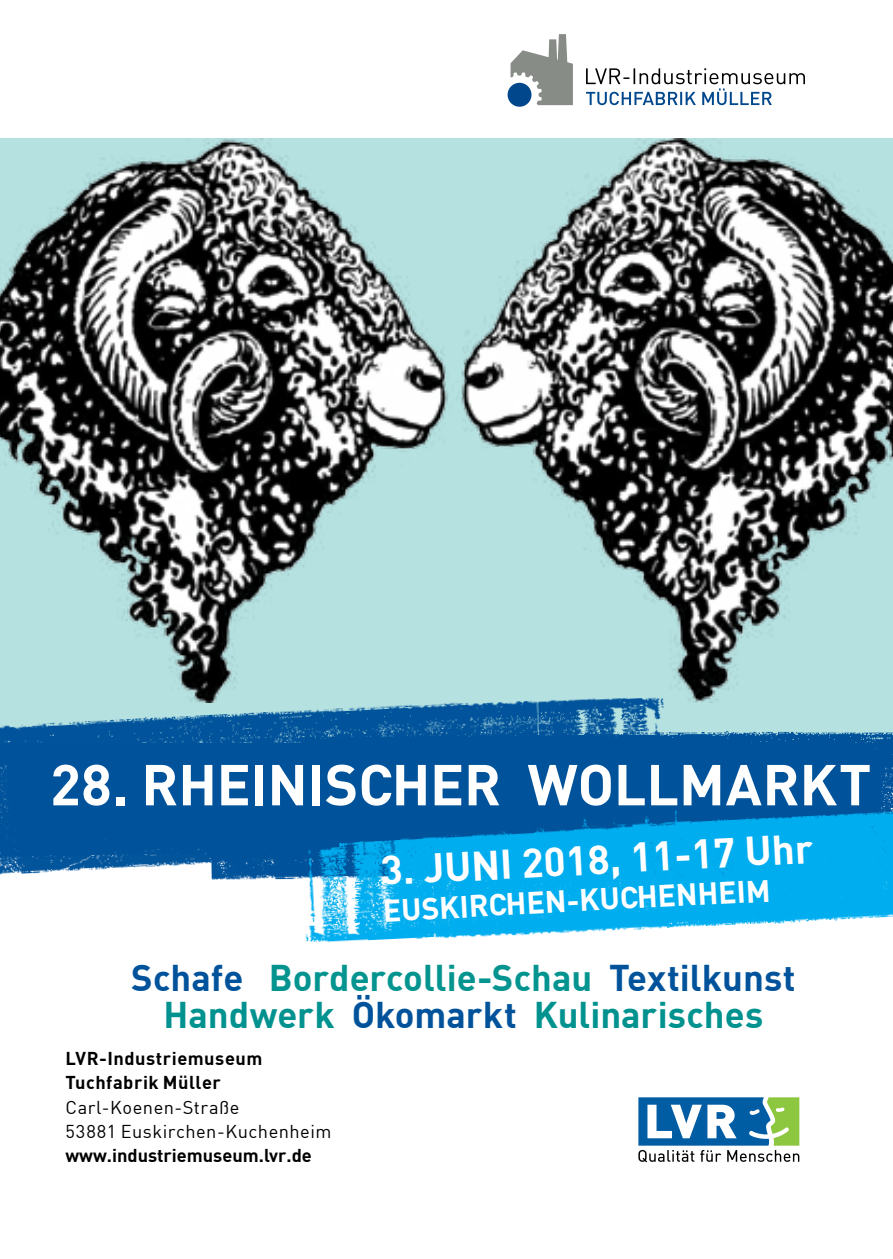
<style>
.page{position:relative;width:893px;height:1259px;background:#fff}
.page>*{position:absolute;margin:0;border:0;box-sizing:border-box;transform-origin:0 0}
.t1{font:700 56.7px "DIN";color:#fff}
.t2{font:700 40.5px "DIN";color:#fff}
.t3{font:700 36.3px/36.6px "DIN";color:#00539b;text-align:center}
.t4{font:700 30.3px "DIN";color:#fff}
.t5{font:18.3px/24.3px "DIN";letter-spacing:.025em;color:#000}
.t6{font:700 18.3px/24.3px "DIN";letter-spacing:.025em;color:#000}
.t7{font:700 18.3px "DIN";color:#000}
.s1{color:#039490}
.s2{color:#00928f}
</style>
<div class="page">
<svg style="left:638px;top:1097px;width:161px;height:65px"></svg>
<div style="left:508px;top:83px;width:23px;height:24px;background:#00478c;border-radius:50%"></div>
<svg style="left:511px;top:34px;width:62px;height:71px"></svg>
<svg style="left:586px;top:68px;width:219px;height:37px"></svg>
<div style="left:820px;top:766px;width:61px;height:32px;background:#00539b"></div>
<div style="left:676px;top:766px;width:144px;height:32px;background:#00539b"></div>
<img style="left:0;top:138px;width:893px;height:564px">
<img style="left:676px;top:719px;width:217px;height:47px">
<img style="left:294px;top:801px;width:599px;height:142px">
<img style="left:0;top:676px;width:676px;height:198px">
<h1 class="t1" style="left:50px;top:748px;width:161px">28. Rheinischer</h1>
<h1 class="t1" style="left:527px;top:748px;width:122px">Wollm</h1>
<h1 class="t1" style="left:726px;top:748px;width:72px">arkt</h1>
<p class="t2" style="left:379px;top:844px;width:435px;rotate:-3deg">3. JUNI 2018, 11-17 Uhr</p>
<p class="t4" style="left:382px;top:891px;width:390px;rotate:-3deg">EUSKIRCHEN-KUCHENHEIM</p>
<p class="t3" style="left:131px;top:958px;width:666px">Schafe <span class="s1">Bordercollie-Schau</span> Textilkunst<br><span class="s2">Handwerk</span> Ökomarkt <span class="s2">Kulinarisches</span></p>
<p class="t6" style="left:65px;top:1045px;width:198px">LVR-Industriemuseum<br>Tuchfabrik Müller</p>
<p class="t5" style="left:65px;top:1094px;width:267px">Carl-Koenen-Straße<br>53881 Euskirchen-Kuchenheim</p>
<p class="t7" style="left:65px;top:1143px;width:248px">www.industriemuseum.lvr.de</p>
</div>
